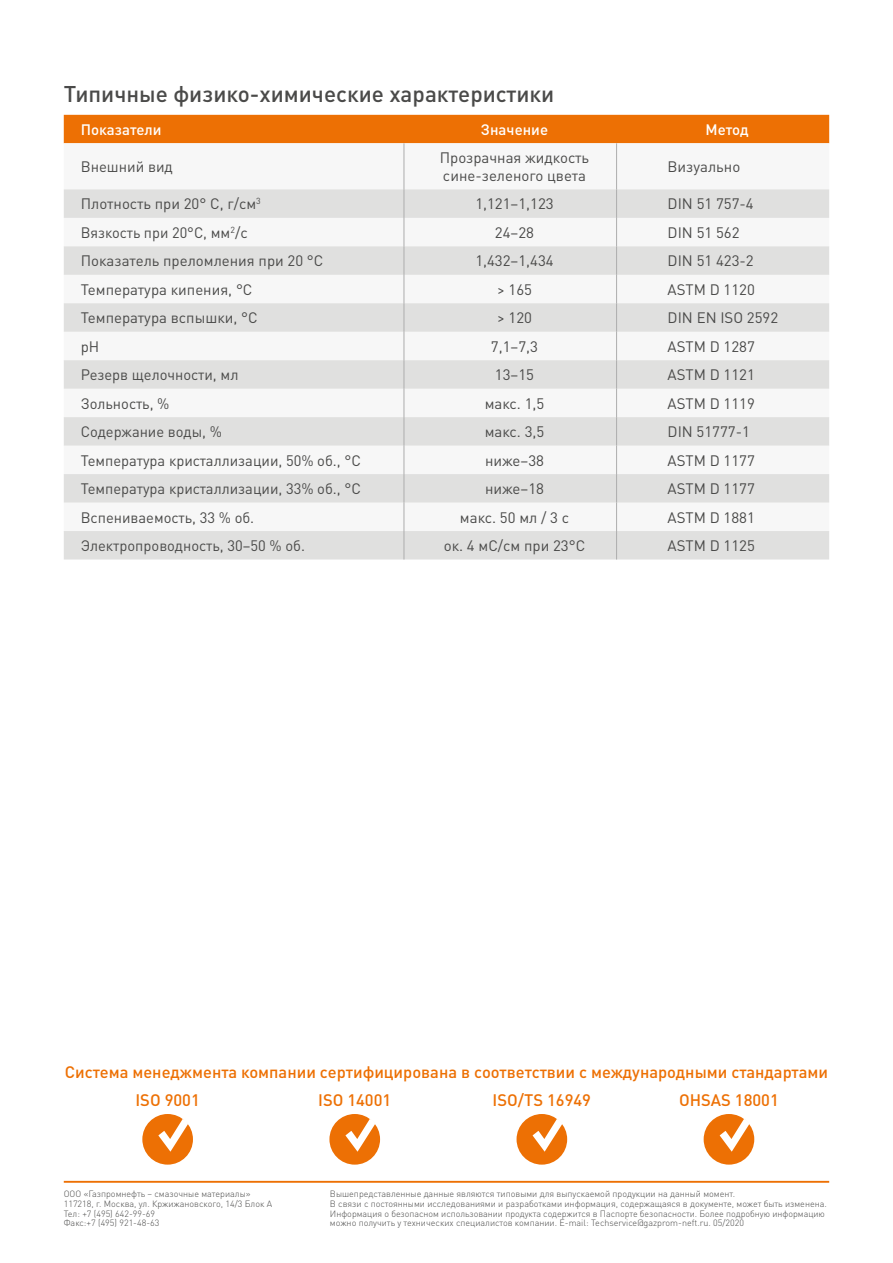
<style>
.page{position:relative;width:893px;height:1263px;background:#fff}
.page>*{position:absolute;margin:0;border:0;box-sizing:border-box;transform-origin:0 0}
.t1{font:500 22.5px "DIN Pro";color:#4a4a49}
.t2{font:500 16.5px/27.6px "DIN Pro";color:#ed7004}
.t3{font:15px/18px "DIN Pro";color:#4a4a49}
.t4{font:500 15px "DIN Pro";color:#fff}
.t5{font:300 9px/9.8px "DIN Pro";color:#4a4a49}
</style>
<div class="page">
<hr style="left:64px;top:1181px;width:765px;height:2px;background:#ed7004">
<div style="left:142px;top:1114px;width:51px;height:50px;background:#ed7004;border-radius:50%"></div>
<svg style="left:158px;top:1119px;width:30px;height:33px"></svg>
<div style="left:704px;top:1114px;width:50px;height:50px;background:#ed7004;border-radius:50%"></div>
<svg style="left:720px;top:1119px;width:29px;height:33px"></svg>
<div style="left:517px;top:1114px;width:50px;height:50px;background:#ed7004;border-radius:50%"></div>
<svg style="left:533px;top:1119px;width:29px;height:33px"></svg>
<div style="left:329px;top:1114px;width:51px;height:50px;background:#ed7004;border-radius:50%"></div>
<svg style="left:345px;top:1119px;width:30px;height:33px"></svg>
<div style="left:64px;top:115px;width:765px;height:28px;background:#ed7004"></div>
<svg style="left:64px;top:189px;width:765px;height:370px;fill:#e0e0df"></svg>
<hr style="left:404px;top:143px;width:1px;height:46px;background:#adadad">
<svg style="left:404px;top:189px;width:1px;height:370px"></svg>
<hr style="left:616px;top:143px;width:1px;height:46px;background:#adadad">
<svg style="left:616px;top:189px;width:1px;height:370px"></svg>
<h1 class="t1" style="left:64px;top:79px;width:492px">Типичные физико-химические характеристики</h1>
<p class="t4" style="left:81px;top:119px;width:82px">Показатели</p>
<p class="t4" style="left:481px;top:119px;width:69px">Значение</p>
<p class="t4" style="left:706px;top:119px;width:45px">Метод</p>
<p class="t3" style="left:81px;top:157px;width:94px">Внешний вид</p>
<p class="t3" style="left:440px;top:148px;width:151px">Прозрачная жидкость сине-зеленого цвета</p>
<p class="t3" style="left:668px;top:157px;width:74px">Визуально</p>
<p class="t3" style="left:81px;top:194px;width:181px">Плотность при 20° С, г/см<sup>3</sup></p>
<p class="t3" style="left:475px;top:194px;width:80px">1,121–1,123</p>
<p class="t3" style="left:668px;top:194px;width:88px">DIN 51 757-4</p>
<p class="t3" style="left:81px;top:223px;width:168px">Вязкость при 20°С, мм<sup>2</sup>/с</p>
<p class="t3" style="left:495px;top:223px;width:41px">24–28</p>
<p class="t3" style="left:668px;top:223px;width:73px">DIN 51 562</p>
<p class="t3" style="left:81px;top:251px;width:244px">Показатель преломления при 20 °С</p>
<p class="t3" style="left:475px;top:251px;width:80px">1,432–1,434</p>
<p class="t3" style="left:668px;top:251px;width:88px">DIN 51 423-2</p>
<p class="t3" style="left:81px;top:280px;width:173px">Температура кипения, °С</p>
<p class="t3" style="left:497px;top:280px;width:37px">&gt; 165</p>
<p class="t3" style="left:668px;top:280px;width:89px">ASTM D 1120</p>
<p class="t3" style="left:81px;top:308px;width:178px">Температура вспышки, °С</p>
<p class="t3" style="left:497px;top:308px;width:37px">&gt; 120</p>
<p class="t3" style="left:668px;top:308px;width:112px">DIN EN ISO 2592</p>
<p class="t3" style="left:81px;top:337px;width:20px">рН</p>
<p class="t3" style="left:491px;top:337px;width:49px">7,1–7,3</p>
<p class="t3" style="left:668px;top:337px;width:89px">ASTM D 1287</p>
<p class="t3" style="left:81px;top:365px;width:159px">Резерв щелочности, мл</p>
<p class="t3" style="left:495px;top:365px;width:41px">13–15</p>
<p class="t3" style="left:668px;top:365px;width:89px">ASTM D 1121</p>
<p class="t3" style="left:81px;top:394px;width:90px">Зольность, %</p>
<p class="t3" style="left:485px;top:394px;width:61px">макс. 1,5</p>
<p class="t3" style="left:668px;top:394px;width:89px">ASTM D 1119</p>
<p class="t3" style="left:81px;top:422px;width:143px">Содержание воды, %</p>
<p class="t3" style="left:485px;top:422px;width:61px">макс. 3,5</p>
<p class="t3" style="left:668px;top:422px;width:84px">DIN 51777-1</p>
<p class="t3" style="left:81px;top:451px;width:282px">Температура кристаллизации, 50% об., °С</p>
<p class="t3" style="left:485px;top:451px;width:60px">ниже–38</p>
<p class="t3" style="left:668px;top:451px;width:89px">ASTM D 1177</p>
<p class="t3" style="left:81px;top:479px;width:282px">Температура кристаллизации, 33% об., °С</p>
<p class="t3" style="left:485px;top:479px;width:60px">ниже–18</p>
<p class="t3" style="left:668px;top:479px;width:89px">ASTM D 1177</p>
<p class="t3" style="left:81px;top:507px;width:175px">Вспениваемость, 33 % об.</p>
<p class="t3" style="left:460px;top:507px;width:111px">макс. 50 мл / 3 с</p>
<p class="t3" style="left:668px;top:507px;width:89px">ASTM D 1881</p>
<p class="t3" style="left:81px;top:536px;width:226px">Электропроводность, 30–50 % об.</p>
<p class="t3" style="left:444px;top:536px;width:143px">ок. 4 мC/см при 23°С</p>
<p class="t3" style="left:668px;top:536px;width:89px">ASTM D 1125</p>
<p class="t2" style="left:135px;top:1057px;width:694px;text-indent:-71px">Система менеджмента компании сертифицирована в соответствии с международными стандартами<br>ISO 9001</p>
<p class="t2" style="left:318px;top:1085px;width:75px">ISO 14001</p>
<p class="t2" style="left:493px;top:1085px;width:100px">ISO/TS 16949</p>
<p class="t2" style="left:679px;top:1085px;width:101px">OHSAS 18001</p>
<p class="t5" style="left:64px;top:1189px;width:210px">ООО «Газпромнефть – смазочные материалы» 117218, г. Москва, ул. Кржижановского, 14/3 Блок А Тел: +7 (495) 642-99-69<br>Факс:+7 (495) 921-48-63</p>
<p class="t5" style="left:330px;top:1189px;width:498px">Вышепредставленные данные являются типовыми для выпускаемой продукции на данный момент.<br>В связи с постоянными исследованиями и разработками информация, содержащаяся в документе, может быть изменена.<br>Информация о безопасном использовании продукта содержится в Паспорте безопасности. Более подробную информацию можно получить у технических специалистов компании. E-mail: Techservice@gazprom-neft.ru. 05/2020</p>
</div>
